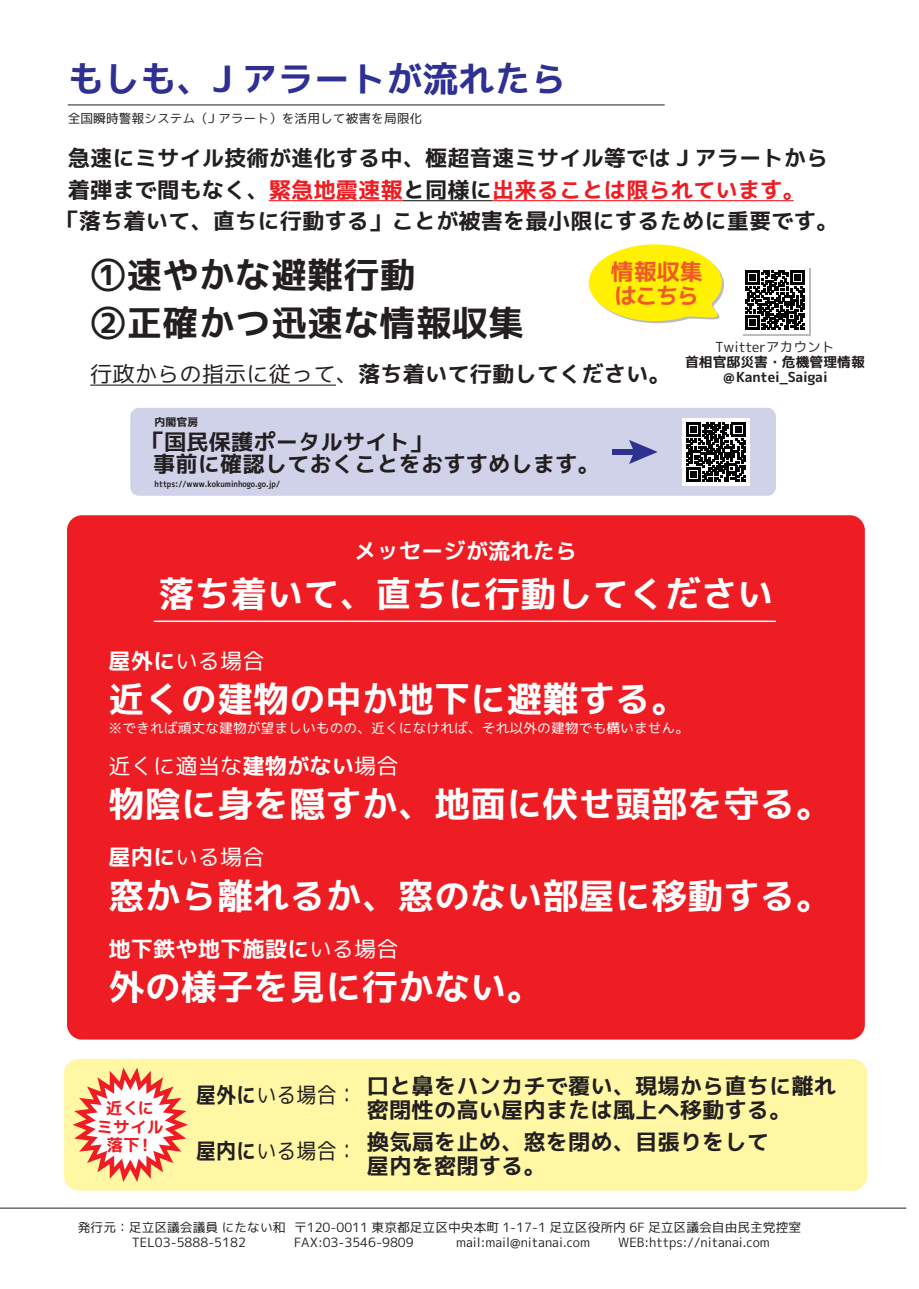
<style>
.page{position:relative;width:919px;height:1289px;background:#fff}
.page>*{position:absolute;margin:0;border:0;box-sizing:border-box;transform-origin:0 0}
.t1{font:36.15px "mplus 2 p bold";color:#fff}
.t2{font:36.15px/48px "mplus 2 p bold";color:#231f20}
.t3{font:36.15px "mplus 2 c bold";color:#2e3092}
.t4{font:23.1px/24px "mplus 2 p bold";letter-spacing:-.05em;color:#f15929}
.t5{font:22.35px/24px "mplus 2 p bold";color:#231f20}
.t6{font:22.35px "mplus 2 p bold";color:#ee1d23}
.t7{font:22.35px/22.5px "mplus 2 c bold";color:#231f20}
.t8{font:22.35px "mplus 2 p regular";color:#fff}
.t9{font:22.35px "mplus 2 p bold";color:#fff}
.t10{font:22.35px "mplus 2 p regular";color:#231f20;scale:.9 1}
.t11{font:16.8px/18.1px "mplus 2 c bold";color:#ee1d23;text-align:center}
.t12{font:13.8px "mplus 2 c regular";color:#fff}
.t13{font:13.8px/15px "mplus 2 c bold";color:#231f20;text-align:center}
.t14{font:13.8px "mplus 2 c regular";color:#231f20}
.t15{font:12.75px/15px "mplus 2 c regular";color:#231f20}
.t16{font:10.95px "mplus 2 c bold";color:#231f20}
.t17{font:8.55px "mplus 2 c bold";color:#231f20;scale:.88 1}
.s1{color:#231f20}
.s2{font-family:"mplus 2 p regular"}
.s3{font-family:"mplus 2 p bold"}
</style>
<div class="page">
<div style="left:64px;top:1058px;width:803px;height:132px;background:#fff7a3;border-radius:15px"></div>
<div style="left:67px;top:515px;width:797px;height:524px;background:#ee1d23;border-radius:15px"></div>
<hr style="left:0;top:1207px;width:906px;height:1px;background:#231f20">
<hr style="left:68px;top:105px;width:596px;height:1px;background:#231f20">
<hr style="left:269px;top:200px;width:134px;height:1px;background:#ee1d23">
<hr style="left:403px;top:200px;width:89px;height:1px;background:#231f20">
<hr style="left:492px;top:200px;width:301px;height:1px;background:#ee1d23">
<hr style="left:90px;top:384px;width:246px;height:1px;background:#231f20">
<hr style="left:154px;top:620px;width:621px;height:2px;background:#fff">
<svg style="left:66px;top:1061px;width:122px;height:127px"></svg>
<svg style="left:743px;top:269px;width:67px;height:67px"></svg>
<div style="left:741px;top:266px;width:67px;height:68px;background:#fff"></div>
<div style="left:130px;top:408px;width:645px;height:88px;background:#d0d2e9;border-radius:9px"></div>
<div style="left:612px;top:449px;width:26px;height:6px;background:#2e3092"></div>
<svg style="left:629px;top:440px;width:28px;height:24px"></svg>
<div style="left:682px;top:418px;width:67px;height:67px;background:#fff"></div>
<svg style="left:686px;top:422px;width:59px;height:59px"></svg>
<svg style="left:745px;top:270px;width:59px;height:60px"></svg>
<svg style="left:588px;top:244px;width:136px;height:79px"></svg>
<h1 class="t3" style="left:68px;top:53px;width:500px">もしも、J アラートが流れたら</h1>
<p class="t15" style="left:68px;top:111px;width:356px">全国瞬時警報システム（J アラート）を活用して被害を局限化</p>
<h3 class="t5" style="left:68px;top:146px;width:762px">急速にミサイル技術が進化する中、極超音速ミサイル等では J アラートから</h3>
<h3 class="t6" style="left:68px;top:174px;width:738px"><span class="s1">着弾まで間もなく、</span>緊急地震速報<span class="s1">と同様に</span>出来ることは限られています。</h3>
<h3 class="t5" style="left:57px;top:209px;width:783px">「落ち着いて、直ちに行動する」ことが被害を最小限にするために重要です。</h3>
<h1 class="t2" style="left:90px;top:251px;width:435px">①速やかな避難行動<br>②正確かつ迅速な情報収集</h1>
<h2 class="t4" style="left:610px;top:260px;width:94px">情報収集はこちら</h2>
<p class="t14" style="left:715px;top:337px;width:121px">Twitterアカウント</p>
<p class="t13" style="left:685px;top:355px;width:181px">首相官邸災害・危機管理情報＠Kantei_Saigai</p>
<h3 class="t5" style="left:90px;top:362px;width:582px"><span class="s2">行政からの指示に従って、</span>落ち着いて行動してください。</h3>
<p class="t16" style="left:155px;top:414px;width:45px">内閣官房</p>
<h3 class="t7" style="left:153px;top:430px;width:448px;text-indent:-11px">「国民保護ポータルサイト」<br>事前に確認しておくことをおすすめします。</h3>
<p class="t17" style="left:155px;top:478px;width:144px">https://www.kokuminhogo.go.jp/</p>
<h3 class="t9" style="left:354px;top:534px;width:225px">メッセージが流れたら</h3>
<h1 class="t1" style="left:158px;top:568px;width:616px">落ち着いて、直ちに行動してください</h1>
<h3 class="t8" style="left:108px;top:644px;width:158px"><span class="s3">屋外に</span>いる場合</h3>
<h1 class="t1" style="left:108px;top:672px;width:580px">近くの建物の中か地下に避難する。</h1>
<p class="t12" style="left:108px;top:717px;width:582px">※できれば頑丈な建物が望ましいものの、近くになければ、それ以外の建物でも構いません。</p>
<h3 class="t8" style="left:108px;top:749px;width:292px">近くに適当な<span class="s3">建物がない</span>場合</h3>
<h1 class="t1" style="left:108px;top:777px;width:724px">物陰に身を隠すか、地面に伏せ頭部を守る。</h1>
<h3 class="t8" style="left:108px;top:841px;width:158px"><span class="s3">屋内に</span>いる場合</h3>
<h1 class="t1" style="left:108px;top:869px;width:724px">窓から離れるか、窓のない部屋に移動する。</h1>
<h3 class="t9" style="left:108px;top:933px;width:292px">地下鉄や地下施設に<span class="s2">いる場合</span></h3>
<h1 class="t1" style="left:108px;top:961px;width:435px">外の様子を見に行かない。</h1>
<h3 class="t11" style="left:96px;top:1099px;width:69px">近くにミサイル落下！</h3>
<h3 class="t10" style="left:196px;top:1079px;width:180px"><span class="s3">屋外に</span>いる場合：</h3>
<h3 class="t10" style="left:196px;top:1135px;width:180px"><span class="s3">屋内に</span>いる場合：</h3>
<h3 class="t5" style="left:367px;top:1074px;width:470px">口と鼻をハンカチで覆い、現場から直ちに離れ密閉性の高い屋内または風上へ移動する。</h3>
<h3 class="t5" style="left:367px;top:1130px;width:403px">換気扇を止め、窓を閉め、目張りをして屋内を密閉する。</h3>
<p class="t15" style="left:132px;top:1219px;width:670px;text-indent:-54px">発行元：足立区議会議員 にたない和 〒120-0011 東京都足立区中央本町 1-17-1 足立区役所内 6F 足立区議会自由民主党控室<br>TEL03-5888-5182</p>
<p class="t15" style="left:294px;top:1234px;width:121px">FAX:03-3546-9809</p>
<p class="t15" style="left:456px;top:1234px;width:135px">mail:mail@nitanai.com</p>
<p class="t15" style="left:618px;top:1234px;width:153px">WEB:https://nitanai.com</p>
</div>
